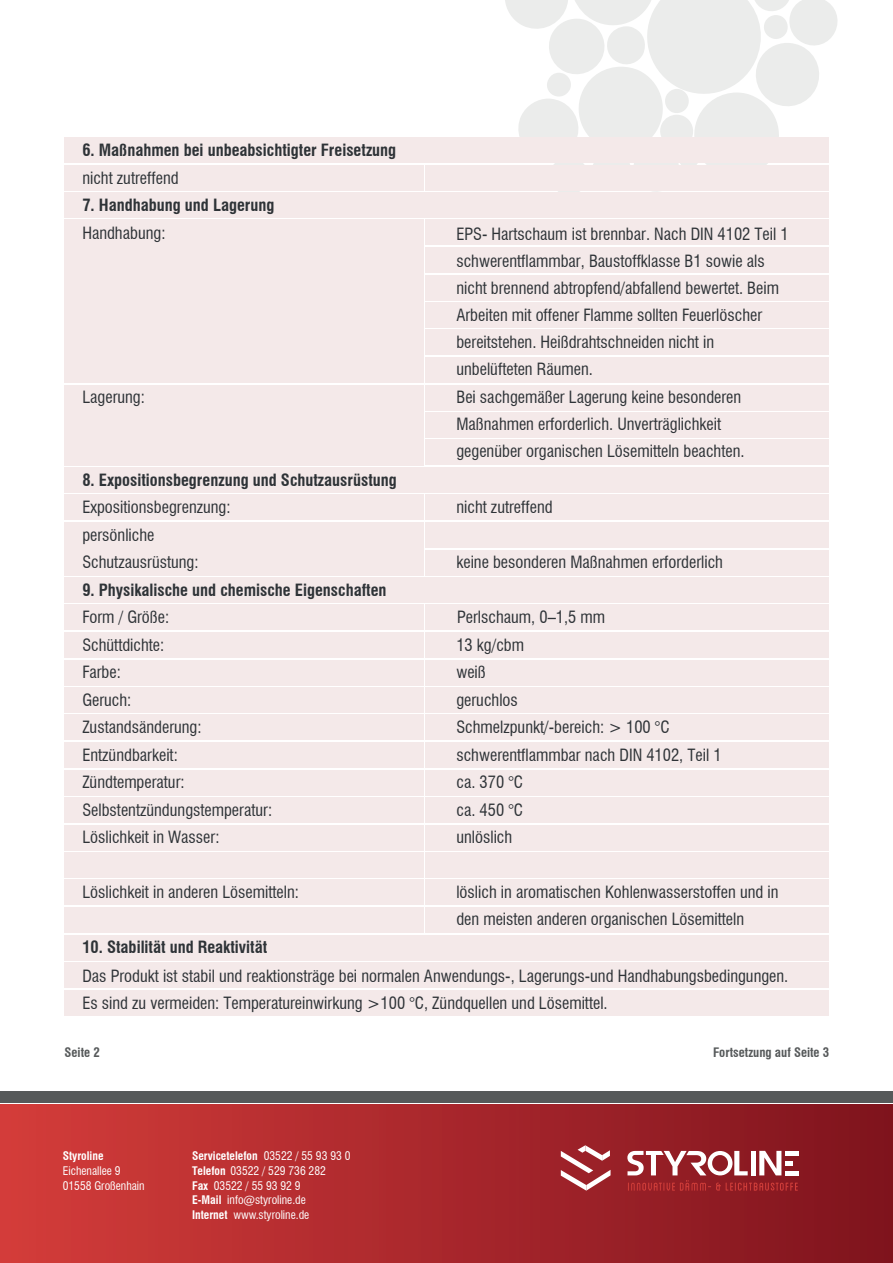
<style>
.page{position:relative;width:893px;height:1263px;background:#fff}
.page>*{position:absolute;margin:0;border:0;box-sizing:border-box;transform-origin:0 0}
.t1{font:condensed 16.5px/27px "Swiss 721 BT";color:#2e3337}
.t2{font:700 condensed 16.5px "Swiss 721 BT";color:#2e3337}
.t3{font:700 condensed 12.75px "Swiss 721 BT";color:#56595a}
.t4{font:condensed 11.55px/14.7px "Swiss 721 BT";color:#fff}
.t5{font:700 condensed 11.55px "Swiss 721 BT";color:#fff}
.s1{font-weight:700}
</style>
<div class="page">
<div style="left:64px;top:522px;width:360px;height:54px;background:#f4e9e9"></div>
<div style="left:64px;top:385px;width:359px;height:80px;background:#f4e9e9"></div>
<div style="left:64px;top:219px;width:360px;height:164px;background:#f4e9e9"></div>
<svg style="left:505px;top:0;width:333px;height:192px"></svg>
<div style="left:64px;top:852px;width:360px;height:26px;background:#f4e9e9"></div>
<div style="left:425px;top:852px;width:404px;height:26px;background:#f4e9e9"></div>
<div style="left:64px;top:879px;width:359px;height:26px;background:#f4e9e9"></div>
<div style="left:425px;top:879px;width:404px;height:26px;background:#f4e9e9"></div>
<div style="left:64px;top:907px;width:359px;height:26px;background:#f4e9e9"></div>
<div style="left:425px;top:907px;width:404px;height:26px;background:#f4e9e9"></div>
<div style="left:64px;top:797px;width:360px;height:26px;background:#f4e9e9"></div>
<div style="left:425px;top:797px;width:404px;height:26px;background:#f4e9e9"></div>
<div style="left:64px;top:825px;width:360px;height:26px;background:#f4e9e9"></div>
<div style="left:425px;top:825px;width:404px;height:26px;background:#f4e9e9"></div>
<div style="left:64px;top:714px;width:360px;height:26px;background:#f4e9e9"></div>
<div style="left:425px;top:714px;width:404px;height:26px;background:#f4e9e9"></div>
<div style="left:64px;top:742px;width:359px;height:26px;background:#f4e9e9"></div>
<div style="left:425px;top:742px;width:404px;height:26px;background:#f4e9e9"></div>
<div style="left:64px;top:770px;width:359px;height:26px;background:#f4e9e9"></div>
<div style="left:425px;top:770px;width:404px;height:26px;background:#f4e9e9"></div>
<div style="left:64px;top:687px;width:360px;height:26px;background:#f4e9e9"></div>
<div style="left:425px;top:687px;width:404px;height:26px;background:#f4e9e9"></div>
<div style="left:64px;top:604px;width:360px;height:26px;background:#f4e9e9"></div>
<div style="left:425px;top:604px;width:404px;height:26px;background:#f4e9e9"></div>
<div style="left:64px;top:632px;width:359px;height:26px;background:#f4e9e9"></div>
<div style="left:425px;top:632px;width:404px;height:26px;background:#f4e9e9"></div>
<div style="left:64px;top:660px;width:359px;height:26px;background:#f4e9e9"></div>
<div style="left:425px;top:660px;width:404px;height:26px;background:#f4e9e9"></div>
<div style="left:425px;top:550px;width:404px;height:26px;background:#f4e9e9"></div>
<div style="left:64px;top:577px;width:765px;height:26px;background:#f4e9e9"></div>
<div style="left:64px;top:467px;width:765px;height:26px;background:#f4e9e9"></div>
<div style="left:64px;top:494px;width:360px;height:26px;background:#f4e9e9"></div>
<div style="left:425px;top:494px;width:404px;height:26px;background:#f4e9e9"></div>
<div style="left:425px;top:522px;width:404px;height:26px;background:#f4e9e9"></div>
<div style="left:425px;top:439px;width:404px;height:26px;background:#f4e9e9"></div>
<div style="left:425px;top:412px;width:404px;height:26px;background:#f4e9e9"></div>
<div style="left:425px;top:330px;width:404px;height:25px;background:#f4e9e9"></div>
<div style="left:425px;top:357px;width:404px;height:26px;background:#f4e9e9"></div>
<div style="left:425px;top:385px;width:404px;height:26px;background:#f4e9e9"></div>
<div style="left:425px;top:275px;width:404px;height:26px;background:#f4e9e9"></div>
<div style="left:425px;top:302px;width:404px;height:26px;background:#f4e9e9"></div>
<div style="left:64px;top:192px;width:765px;height:26px;background:#f4e9e9"></div>
<div style="left:425px;top:219px;width:404px;height:26px;background:#f4e9e9"></div>
<div style="left:425px;top:247px;width:404px;height:26px;background:#f4e9e9"></div>
<div style="left:64px;top:165px;width:360px;height:25px;background:#f4e9e9"></div>
<div style="left:425px;top:165px;width:404px;height:25px;background:#f4e9e9"></div>
<div style="left:64px;top:137px;width:765px;height:26px;background:#f4e9e9"></div>
<div style="left:64px;top:962px;width:765px;height:26px;background:#f4e9e9"></div>
<div style="left:64px;top:990px;width:765px;height:25px;background:#f4e9e9"></div>
<div style="left:64px;top:935px;width:765px;height:25px;background:#f4e9e9"></div>
<div style="left:0;top:1104px;width:893px;height:159px;background:linear-gradient(to right,#d33c3a,#7e131d)"></div>
<div style="left:0;top:1091px;width:893px;height:12px;background:#56595a"></div>
<svg style="left:561px;top:1145px;width:49px;height:45px"></svg>
<svg style="left:627px;top:1151px;width:171px;height:40px"></svg>
<p class="t2" style="left:82px;top:140px;width:315px">6. Maßnahmen bei unbeabsichtigter Freisetzung</p>
<p class="t1" style="left:82px;top:164px;width:98px">nicht zutreffend</p>
<p class="t2" style="left:82px;top:195px;width:194px">7. Handhabung und Lagerung</p>
<p class="t1" style="left:82px;top:219px;width:85px">Handhabung:</p>
<p class="t1" style="left:456px;top:221px;width:334px">EPS- Hartschaum ist brennbar. Nach DIN 4102 Teil 1 schwerentflammbar, Baustoffklasse B1 sowie als nicht brennend abtropfend/abfallend bewertet. Beim Arbeiten mit offener Flamme sollten Feuerlöscher bereitstehen. Heißdrahtschneiden nicht in unbelüfteten Räumen.</p>
<p class="t1" style="left:82px;top:384px;width:64px">Lagerung:</p>
<p class="t1" style="left:456px;top:384px;width:290px">Bei sachgemäßer Lagerung keine besonderen<br>Maßnahmen erforderlich. Unverträglichkeit gegenüber organischen Lösemitteln beachten.</p>
<p class="t2" style="left:82px;top:470px;width:316px">8. Expositionsbegrenzung und Schutzausrüstung</p>
<p class="t1" style="left:82px;top:494px;width:150px">Expositionsbegrenzung:</p>
<p class="t1" style="left:456px;top:494px;width:98px">nicht zutreffend</p>
<p class="t1" style="left:82px;top:521px;width:118px;line-height:27.5px">persönliche<br>Schutzausrüstung:</p>
<p class="t1" style="left:456px;top:549px;width:268px">keine besonderen Maßnahmen erforderlich</p>
<p class="t2" style="left:82px;top:580px;width:306px">9. Physikalische und chemische Eigenschaften</p>
<p class="t1" style="left:82px;top:604px;width:88px">Form / Größe:</p>
<p class="t1" style="left:457px;top:604px;width:150px">Perlschaum, 0–1,5 mm</p>
<p class="t1" style="left:82px;top:631px;width:83px">Schüttdichte:</p>
<p class="t1" style="left:456px;top:631px;width:69px">13 kg/cbm</p>
<p class="t1" style="left:82px;top:659px;width:40px">Farbe:</p>
<p class="t1" style="left:456px;top:659px;width:31px">weiß</p>
<p class="t1" style="left:82px;top:686px;width:51px">Geruch:</p>
<p class="t1" style="left:456px;top:686px;width:63px">geruchlos</p>
<p class="t1" style="left:82px;top:714px;width:121px">Zustandsänderung:</p>
<p class="t1" style="left:456px;top:714px;width:215px">Schmelzpunkt/-bereich: &gt; 100 °C</p>
<p class="t1" style="left:82px;top:741px;width:97px">Entzündbarkeit:</p>
<p class="t1" style="left:456px;top:741px;width:267px">schwerentflammbar nach DIN 4102, Teil 1</p>
<p class="t1" style="left:82px;top:768px;width:104px">Zündtemperatur:</p>
<p class="t1" style="left:456px;top:768px;width:68px">ca. 370 °C</p>
<p class="t1" style="left:82px;top:796px;width:191px">Selbstentzündungstemperatur:</p>
<p class="t1" style="left:456px;top:796px;width:68px">ca. 450 °C</p>
<p class="t1" style="left:82px;top:823px;width:139px">Löslichkeit in Wasser:</p>
<p class="t1" style="left:456px;top:823px;width:57px">unlöslich</p>
<p class="t1" style="left:82px;top:879px;width:218px">Löslichkeit in anderen Lösemitteln:</p>
<p class="t1" style="left:456px;top:878px;width:324px">löslich in aromatischen Kohlenwasserstoffen und in den meisten anderen organischen Lösemitteln</p>
<p class="t2" style="left:82px;top:937px;width:186px">10. Stabilität und Reaktivität</p>
<p class="t1" style="left:82px;top:962px;width:708px">Das Produkt ist stabil und reaktionsträge bei normalen Anwendungs-, Lagerungs-und Handhabungsbedingungen.<br>Es sind zu vermeiden: Temperatureinwirkung &gt;100 °C, Zündquellen und Lösemittel.</p>
<p class="t3" style="left:65px;top:1045px;width:37px">Seite 2</p>
<p class="t3" style="left:713px;top:1045px;width:118px">Fortsetzung auf Seite 3</p>
<p class="t5" style="left:63px;top:1149px;width:42px">Styroline</p>
<p class="t4" style="left:63px;top:1163px;width:83px">Eichenallee 9<br>01558 Großenhain</p>
<p class="t4" style="left:192px;top:1148px;width:160px"><span class="s1">Servicetelefon</span> 03522 / 55 93 93 0<br><span class="s1">Telefon</span> 03522 / 529 736 282<br><span class="s1">Fax</span> 03522 / 55 93 92 9<br><span class="s1">E-Mail</span> info@styroline.de<br><span class="s1">Internet</span> www.styroline.de</p>
</div>
